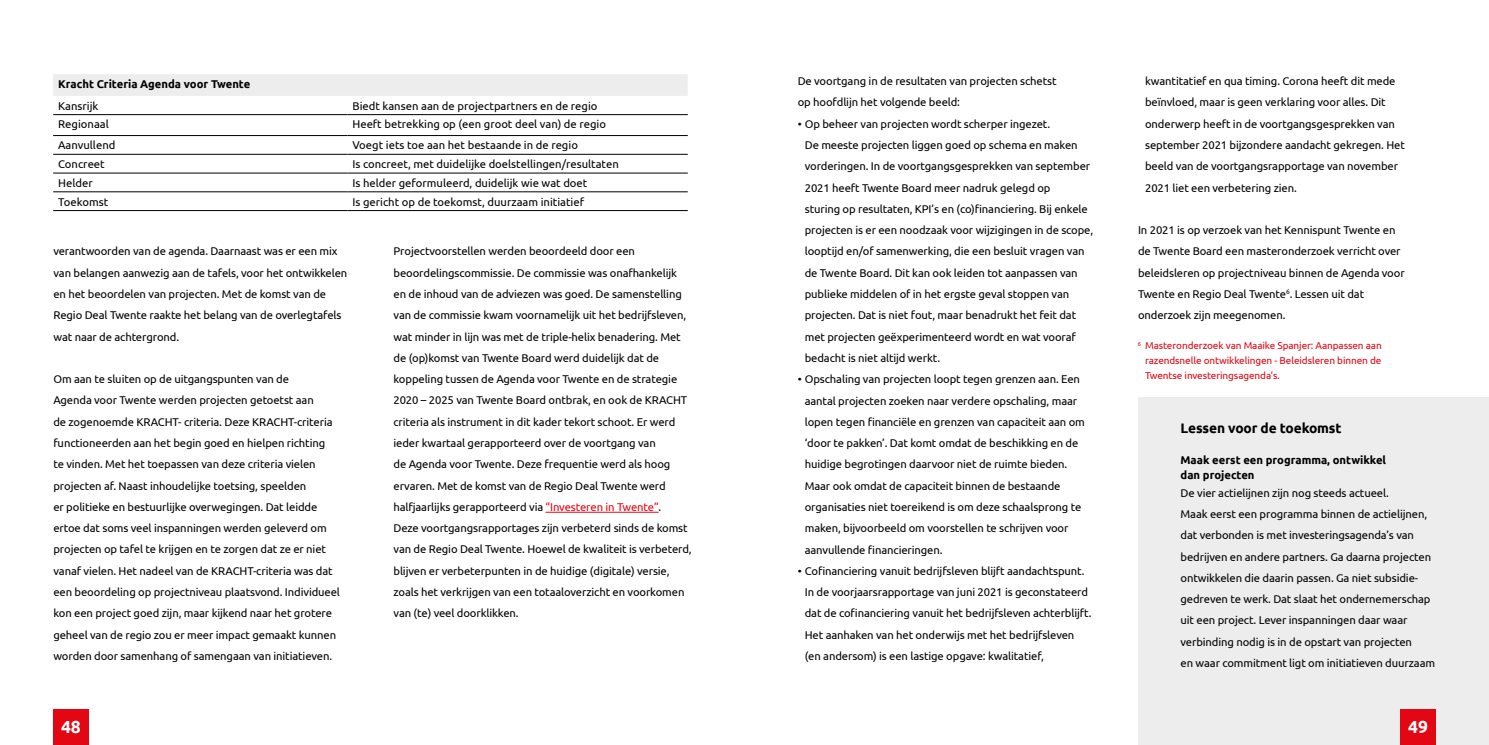
<style>
.page{position:relative;width:1489px;height:745px;background:#fff}
.page>*{position:absolute;margin:0;border:0;box-sizing:border-box;transform-origin:0 0}
.t1{font:700 17.5px "Ubuntu";color:#fff}
.t2{font:700 13.75px "Ubuntu";letter-spacing:-.01em;color:#000}
.t3{font:11.25px/21.2px "Ubuntu";letter-spacing:-.01em;color:#000}
.t4{font:700 11.25px/15px "Ubuntu";color:#000}
.t5{font:10px/15px "Ubuntu";letter-spacing:-.01em;color:#e30613;text-align:justify}
.s1{color:#e30613}
</style>
<div class="page">
<div style="left:1137px;top:397px;width:351px;height:347px;background:#ededed"></div>
<div style="left:53px;top:708px;width:36px;height:36px;background:#e30613"></div>
<div style="left:1400px;top:708px;width:35px;height:36px;background:#e30613"></div>
<hr style="left:545px;top:511px;width:113px;height:1px;background:#e30613">
<div style="left:53px;top:74px;width:634px;height:22px;background:#ededed"></div>
<hr style="left:53px;top:114px;width:294px;height:1px;background:#000">
<hr style="left:347px;top:114px;width:340px;height:1px;background:#000">
<hr style="left:53px;top:135px;width:294px;height:1px;background:#000">
<hr style="left:347px;top:135px;width:340px;height:1px;background:#000">
<hr style="left:53px;top:154px;width:294px;height:1px;background:#000">
<hr style="left:347px;top:154px;width:340px;height:1px;background:#000">
<hr style="left:53px;top:173px;width:294px;height:1px;background:#000">
<hr style="left:347px;top:173px;width:340px;height:1px;background:#000">
<hr style="left:53px;top:191px;width:294px;height:1px;background:#000">
<hr style="left:347px;top:191px;width:340px;height:1px;background:#000">
<hr style="left:53px;top:210px;width:294px;height:1px;background:#000">
<hr style="left:347px;top:210px;width:340px;height:1px;background:#000">
<p class="t4" style="left:58px;top:76px;width:194px">Kracht Criteria Agenda voor Twente</p>
<p class="t3" style="left:58px;top:95px;width:42px">Kansrijk</p>
<p class="t3" style="left:352px;top:95px;width:247px">Biedt kansen aan de projectpartners en de regio</p>
<p class="t3" style="left:58px;top:113px;width:52px">Regionaal</p>
<p class="t3" style="left:352px;top:113px;width:255px">Heeft betrekking op (een groot deel van) de regio</p>
<p class="t3" style="left:58px;top:134px;width:59px">Aanvullend</p>
<p class="t3" style="left:352px;top:134px;width:227px">Voegt iets toe aan het bestaande in de regio</p>
<p class="t3" style="left:58px;top:153px;width:48px">Concreet</p>
<p class="t3" style="left:352px;top:153px;width:268px">Is concreet, met duidelijke doelstellingen/resultaten</p>
<p class="t3" style="left:58px;top:172px;width:36px">Helder</p>
<p class="t3" style="left:352px;top:172px;width:236px">Is helder geformuleerd, duidelijk wie wat doet</p>
<p class="t3" style="left:58px;top:190px;width:52px">Toekomst</p>
<p class="t3" style="left:352px;top:190px;width:233px">Is gericht op de toekomst, duurzaam initiatief</p>
<p class="t3" style="left:53px;top:240px;width:295px">verantwoorden van de agenda. Daarnaast was er een mix van belangen aanwezig aan de tafels, voor het ontwikkelen en het beoordelen van projecten. Met de komst van de Regio Deal Twente raakte het belang van de overlegtafels wat naar de achtergrond.</p>
<p class="t3" style="left:53px;top:368px;width:288px">Om aan te sluiten op de uitgangspunten van de<br>Agenda voor Twente werden projecten getoetst aan<br>de zogenoemde KRACHT- criteria. Deze KRACHT-criteria functioneerden aan het begin goed en hielpen richting<br>te vinden. Met het toepassen van deze criteria vielen projecten af. Naast inhoudelijke toetsing, speelden<br>er politieke en bestuurlijke overwegingen. Dat leidde ertoe dat soms veel inspanningen werden geleverd om projecten op tafel te krijgen en te zorgen dat ze er niet vanaf vielen. Het nadeel van de KRACHT-criteria was dat een beoordeling op projectniveau plaatsvond. Individueel kon een project goed zijn, maar kijkend naar het grotere geheel van de regio zou er meer impact gemaakt kunnen worden door samenhang of samengaan van initiatieven.</p>
<p class="t3" style="left:393px;top:240px;width:300px">Projectvoorstellen werden beoordeeld door een beoordelingscommissie. De commissie was onafhankelijk en de inhoud van de adviezen was goed. De samenstelling van de commissie kwam voornamelijk uit het bedrijfsleven, wat minder in lijn was met de triple-helix benadering. Met de (op)komst van Twente Board werd duidelijk dat de koppeling tussen de Agenda voor Twente en de strategie 2020 – 2025 van Twente Board ontbrak, en ook de KRACHT criteria als instrument in dit kader tekort schoot. Er werd ieder kwartaal gerapporteerd over de voortgang van<br>de Agenda voor Twente. Deze frequentie werd als hoog ervaren. Met de komst van de Regio Deal Twente werd halfjaarlijks gerapporteerd via <span class="s1">“Investeren in Twente”</span>.<br>Deze voortgangsrapportages zijn verbeterd sinds de komst van de Regio Deal Twente. Hoewel de kwaliteit is verbeterd, blijven er verbeterpunten in de huidige (digitale) versie, zoals het verkrijgen van een totaaloverzicht en voorkomen van (te) veel doorklikken.</p>
<p class="t3" style="left:797px;top:70px;width:260px">De voortgang in de resultaten van projecten schetst op hoofdlijn het volgende beeld:</p>
<p class="t3" style="left:804px;top:113px;width:290px;text-indent:-7px">• Op beheer van projecten wordt scherper ingezet.<br>De meeste projecten liggen goed op schema en maken vorderingen. In de voortgangsgesprekken van september 2021 heeft Twente Board meer nadruk gelegd op<br>sturing op resultaten, KPI’s en (co)financiering. Bij enkele projecten is er een noodzaak voor wijzigingen in de scope, looptijd en/of samenwerking, die een besluit vragen van de Twente Board. Dit kan ook leiden tot aanpassen van publieke middelen of in het ergste geval stoppen van projecten. Dat is niet fout, maar benadrukt het feit dat met projecten geëxperimenteerd wordt en wat vooraf bedacht is niet altijd werkt.</p>
<p class="t3" style="left:804px;top:368px;width:282px;text-indent:-7px">• Opschaling van projecten loopt tegen grenzen aan. Een aantal projecten zoeken naar verdere opschaling, maar lopen tegen financiële en grenzen van capaciteit aan om ‘door te pakken’. Dat komt omdat de beschikking en de huidige begrotingen daarvoor niet de ruimte bieden.<br>Maar ook omdat de capaciteit binnen de bestaande organisaties niet toereikend is om deze schaalsprong te maken, bijvoorbeeld om voorstellen te schrijven voor aanvullende financieringen.</p>
<p class="t3" style="left:804px;top:559px;width:288px;text-indent:-7px">• Cofinanciering vanuit bedrijfsleven blijft aandachtspunt.<br>In de voorjaarsrapportage van juni 2021 is geconstateerd dat de cofinanciering vanuit het bedrijfsleven achterblijft.<br>Het aanhaken van het onderwijs met het bedrijfsleven (en andersom) is een lastige opgave: kwalitatief,</p>
<p class="t3" style="left:1144px;top:70px;width:261px">kwantitatief en qua timing. Corona heeft dit mede beïnvloed, maar is geen verklaring voor alles. Dit onderwerp heeft in de voortgangsgesprekken van september 2021 bijzondere aandacht gekregen. Het beeld van de voortgangsrapportage van november 2021 liet een verbetering zien.</p>
<p class="t3" style="left:1137px;top:219px;width:268px">In 2021 is op verzoek van het Kennispunt Twente en de Twente Board een masteronderzoek verricht over beleidsleren op projectniveau binnen de Agenda voor Twente en Regio Deal Twente<sup>6</sup>. Lessen uit dat onderzoek zijn meegenomen.</p>
<p class="t5" style="left:1144px;top:337px;width:238px;text-indent:-7px"><sup>6</sup> Masteronderzoek van Maaike Spanjer: Aanpassen aan razendsnelle ontwikkelingen - Beleidsleren binnen de Twentse investeringsagenda’s.</p>
<p class="t2" style="left:1180px;top:419px;width:162px">Lessen voor de toekomst</p>
<p class="t4" style="left:1180px;top:452px;width:207px">Maak eerst een programma, ontwikkel dan projecten</p>
<p class="t3" style="left:1180px;top:481px;width:256px">De vier actielijnen zijn nog steeds actueel.<br>Maak eerst een programma binnen de actielijnen, dat verbonden is met investeringsagenda’s van bedrijven en andere partners. Ga daarna projecten ontwikkelen die daarin passen. Ga niet subsidie&shy;gedreven te werk. Dat slaat het ondernemerschap uit een project. Lever inspanningen daar waar verbinding nodig is in de opstart van projecten<br>en waar commitment ligt om initiatieven duurzaam</p>
<h1 class="t1" style="left:61px;top:716px;width:21px">48</h1>
<h1 class="t1" style="left:1407px;top:716px;width:21px">49</h1>
</div>
